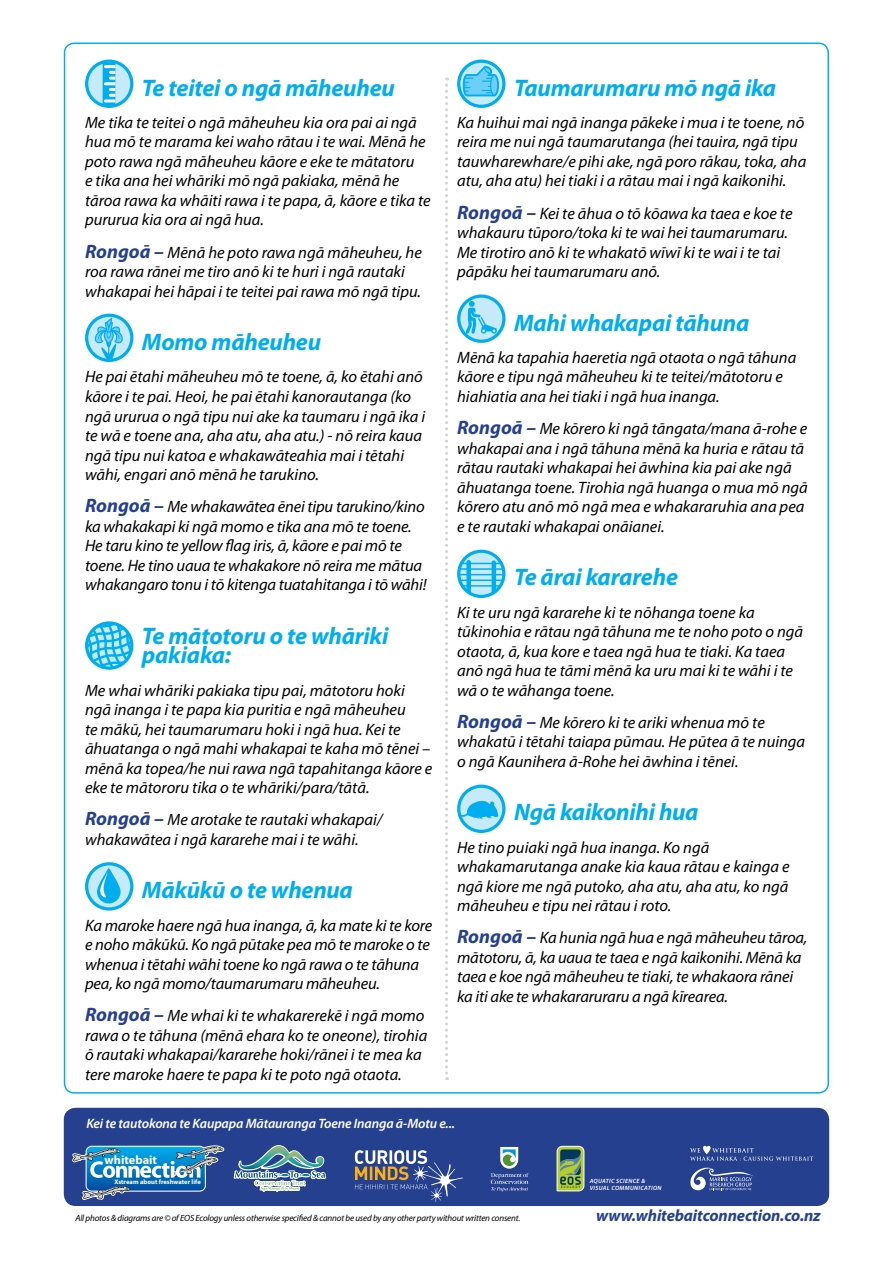
<style>
.page{position:relative;width:893px;height:1263px;background:#fff}
.page>*{position:absolute;margin:0;border:0;box-sizing:border-box;transform-origin:0 0}
.t1{font:italic 700 24px/19.5px "Myriad Pro";letter-spacing:-.01em;color:#00aeef}
.t2{font:italic 16.5px/19.5px "Myriad Pro";color:#000}
.t3{font:italic 700 16.5px "Myriad Pro";letter-spacing:-.01em;color:#25408f}
.t4{font:italic 600 13.65px "Myriad Pro";letter-spacing:-.01em;color:#fff}
.t5{font:700 12.15px "Myriad Pro";color:#fff}
.t6{font:italic 9px "Myriad Pro";letter-spacing:-.02em;color:#000}
.t7{font:700 6.6px "Myriad Pro";color:#fff}
.t8{font:italic 600 6.15px/7.5px "Myriad Pro";letter-spacing:.05em;color:#fff}
.s1{font-weight:700;font-size:19.5px;color:#25408f}
</style>
<div class="page">
<svg style="left:445px;top:78px;width:3px;height:1002px"></svg>
<div style="left:64px;top:1108px;width:765px;height:98px;background:#25408f;border-radius:12px"></div>
<svg style="left:556px;top:1145px;width:29px;height:47px"></svg>
<svg style="left:690px;top:1146px;width:123px;height:15px"></svg>
<svg style="left:491px;top:1147px;width:37px;height:44px"></svg>
<svg style="left:63px;top:1136px;width:264px;height:70px"></svg>
<svg style="left:355px;top:1150px;width:108px;height:52px"></svg>
<svg style="left:690px;top:1167px;width:64px;height:24px"></svg>
<svg style="left:87px;top:61px;width:45px;height:45px"></svg>
<div style="left:85px;top:60px;width:48px;height:48px;border:3px solid #00aeef;border-radius:50%"></div>
<svg style="left:87px;top:315px;width:45px;height:45px"></svg>
<svg style="left:94px;top:318px;width:29px;height:42px"></svg>
<div style="left:85px;top:314px;width:48px;height:48px;border:3px solid #00aeef;border-radius:50%"></div>
<svg style="left:87px;top:624px;width:45px;height:44px;background:#68cdf5"></svg>
<div style="left:85px;top:621px;width:48px;height:49px;border:3px solid #00aeef;border-radius:50%"></div>
<svg style="left:459px;top:61px;width:45px;height:45px"></svg>
<svg style="left:462px;top:63px;width:38px;height:34px"></svg>
<div style="left:457px;top:60px;width:48px;height:48px;border:3px solid #00aeef;border-radius:50%"></div>
<svg style="left:459px;top:551px;width:45px;height:45px"></svg>
<div style="left:466px;top:562px;width:5px;height:30px;background:#00aeef"></div>
<hr style="left:492px;top:563px;width:4px;height:29px;background:#00aeef">
<hr style="left:460px;top:563px;width:40px;height:1px;background:#00aeef">
<hr style="left:460px;top:568px;width:43px;height:2px;background:#00aeef">
<hr style="left:459px;top:574px;width:45px;height:1px;background:#00aeef">
<hr style="left:459px;top:579px;width:45px;height:2px;background:#00aeef">
<hr style="left:461px;top:585px;width:39px;height:2px;background:#00aeef">
<div style="left:457px;top:550px;width:48px;height:48px;border:3px solid #00aeef;border-radius:50%"></div>
<svg style="left:459px;top:786px;width:45px;height:45px"></svg>
<svg style="left:459px;top:789px;width:39px;height:30px"></svg>
<div style="left:457px;top:784px;width:48px;height:49px;border:3px solid #00aeef;border-radius:50%"></div>
<svg style="left:103px;top:63px;width:12px;height:42px"></svg>
<svg style="left:105px;top:65px;width:10px;height:37px"></svg>
<svg style="left:87px;top:864px;width:45px;height:45px"></svg>
<div style="left:85px;top:862px;width:48px;height:48px;border:3px solid #00aeef;border-radius:50%"></div>
<svg style="left:97px;top:868px;width:24px;height:35px"></svg>
<svg style="left:100px;top:872px;width:8px;height:27px"></svg>
<svg style="left:459px;top:296px;width:45px;height:45px"></svg>
<div style="left:457px;top:294px;width:48px;height:49px;border:3px solid #00aeef;border-radius:50%"></div>
<svg style="left:466px;top:301px;width:31px;height:33px"></svg>
<h1 class="t1" style="left:142px;top:77px;width:254px">Te teitei o ngā māheuheu</h1>
<p class="t2" style="left:85px;top:112px;width:347px">Me tika te teitei o ngā māheuheu kia ora pai ai ngā hua mō te marama kei waho rātau i te wai. Mēnā he poto rawa ngā māheuheu kāore e eke te mātatoru<br>e tika ana hei whāriki mō ngā pakiaka, mēnā he tāroa rawa ka whāiti rawa i te papa, ā, kāore e tika te pururua kia ora ai ngā hua.</p>
<p class="t2" style="left:85px;top:242px;width:338px"><span class="s1">Rongoā –</span> Mēnā he poto rawa ngā māheuheu, he roa rawa rānei me tiro anō ki te huri i ngā rautaki whakapai hei hāpai i te teitei pai rawa mō ngā tipu.</p>
<h1 class="t1" style="left:142px;top:332px;width:181px">Momo māheuheu</h1>
<p class="t2" style="left:85px;top:367px;width:342px">He pai ētahi māheuheu mō te toene, ā, ko ētahi anō kāore i te pai. Heoi, he pai ētahi kanorautanga (ko ngā ururua o ngā tipu nui ake ka taumaru i ngā ika i te wā e toene ana, aha atu, aha atu.) - nō reira kaua ngā tipu nui katoa e whakawāteahia mai i tētahi wāhi, engari anō mēnā he tarukino.</p>
<p class="t2" style="left:85px;top:497px;width:343px"><span class="s1">Rongoā –</span> Me whakawātea ēnei tipu tarukino/kino ka whakakapi ki ngā momo e tika ana mō te toene.<br>He taru kino te yellow flag iris, ā, kāore e pai mō te toene. He tino uaua te whakakore nō reira me mātua whakangaro tonu i tō kitenga tuatahitanga i tō wāhi!</p>
<h1 class="t1" style="left:142px;top:625px;width:248px">Te mātotoru o te whāriki pakiaka:</h1>
<p class="t2" style="left:85px;top:680px;width:349px">Me whai whāriki pakiaka tipu pai, mātotoru hoki ngā inanga i te papa kia puritia e ngā māheuheu<br>te mākū, hei taumarumaru hoki i ngā hua. Kei te āhuatanga o ngā mahi whakapai te kaha mō tēnei – mēnā ka topea/he nui rawa ngā tapahitanga kāore e eke te mātororu tika o te whāriki/para/tātā.</p>
<p class="t2" style="left:85px;top:810px;width:299px"><span class="s1">Rongoā –</span> Me arotake te rautaki whakapai/ whakawātea i ngā kararehe mai i te wāhi.</p>
<h1 class="t1" style="left:142px;top:880px;width:212px">Mākūkū o te whenua</h1>
<p class="t2" style="left:85px;top:915px;width:349px">Ka maroke haere ngā hua inanga, ā, ka mate ki te kore e noho mākūkū. Ko ngā pūtake pea mō te maroke o te whenua i tētahi wāhi toene ko ngā rawa o te tāhuna pea, ko ngā momo/taumarumaru māheuheu.</p>
<p class="t2" style="left:85px;top:1006px;width:344px"><span class="s1">Rongoā –</span> Me whai ki te whakarerekē i ngā momo rawa o te tāhuna (mēnā ehara ko te oneone), tirohia ō rautaki whakapai/kararehe hoki/rānei i te mea ka tere maroke haere te papa ki te poto ngā otaota.</p>
<h1 class="t1" style="left:514px;top:77px;width:264px">Taumarumaru mō ngā ika</h1>
<p class="t2" style="left:457px;top:112px;width:351px">Ka huihui mai ngā inanga pākeke i mua i te toene, nō reira me nui ngā taumarutanga (hei tauira, ngā tipu tauwharewhare/e pihi ake, ngā poro rākau, toka, aha atu, aha atu) hei tiaki i a rātau mai i ngā kaikonihi.</p>
<p class="t2" style="left:457px;top:203px;width:337px"><span class="s1">Rongoā –</span> Kei te āhua o tō kōawa ka taea e koe te whakauru tūporo/toka ki te wai hei taumarumaru.<br>Me tirotiro anō ki te whakatō wīwī ki te wai i te tai pāpāku hei taumarumaru anō.</p>
<h1 class="t1" style="left:514px;top:312px;width:237px">Mahi whakapai tāhuna</h1>
<p class="t2" style="left:457px;top:347px;width:341px">Mēnā ka tapahia haeretia ngā otaota o ngā tāhuna kāore e tipu ngā māheuheu ki te teitei/mātotoru e hiahiatia ana hei tiaki i ngā hua inanga.</p>
<p class="t2" style="left:457px;top:419px;width:352px"><span class="s1">Rongoā –</span> Me kōrero ki ngā tāngata/mana ā-rohe e whakapai ana i ngā tāhuna mēnā ka huria e rātau tā rātau rautaki whakapai hei āwhina kia pai ake ngā āhuatanga toene. Tirohia ngā huanga o mua mō ngā kōrero atu anō mō ngā mea e whakararuhia ana pea e te rautaki whakapai onāianei.</p>
<h1 class="t1" style="left:514px;top:567px;width:166px">Te ārai kararehe</h1>
<p class="t2" style="left:457px;top:602px;width:348px">Ki te uru ngā kararehe ki te nōhanga toene ka tūkinohia e rātau ngā tāhuna me te noho poto o ngā otaota, ā, kua kore e taea ngā hua te tiaki. Ka taea anō ngā hua te tāmi mēnā ka uru mai ki te wāhi i te wā o te wāhanga toene.</p>
<p class="t2" style="left:457px;top:712px;width:350px"><span class="s1">Rongoā –</span> Me kōrero ki te ariki whenua mō te whakatū i tētahi taiapa pūmau. He pūtea ā te nuinga o ngā Kaunihera ā-Rohe hei āwhina i tēnei.</p>
<h1 class="t1" style="left:514px;top:802px;width:186px">Ngā kaikonihi hua</h1>
<p class="t2" style="left:457px;top:837px;width:334px">He tino puiaki ngā hua inanga. Ko ngā whakamarutanga anake kia kaua rātau e kainga e ngā kiore me ngā putoko, aha atu, aha atu, ko ngā māheuheu e tipu nei rātau i roto.</p>
<p class="t2" style="left:457px;top:928px;width:352px"><span class="s1">Rongoā –</span> Ka hunia ngā hua e ngā māheuheu tāroa, mātotoru, ā, ka uaua te taea e ngā kaikonihi. Mēnā ka taea e koe ngā māheuheu te tiaki, te whakaora rānei ka iti ake te whakararuraru a ngā kīrearea.</p>
<p class="t4" style="left:86px;top:1115px;width:370px">Kei te tautokona te Kaupapa Mātauranga Toene Inanga ā-Motu e...</p>
<p class="t5" style="left:105px;top:1152px;width:54px">whitebait</p>
<p class="t7" style="left:114px;top:1178px;width:88px">Xstream about freshwater life</p>
<p class="t8" style="left:590px;top:1177px;width:73px">AQUATIC SCIENCE &amp;<br>VISUAL COMMUNICATION</p>
<p class="t6" style="left:75px;top:1212px;width:446px">All photos &amp; diagrams are © of EOS Ecology unless otherwise specified &amp; cannot be used by any other party without written consent.</p>
<p class="t3" style="left:596px;top:1204px;width:226px">www.whitebaitconnection.co.nz</p>
</div>
